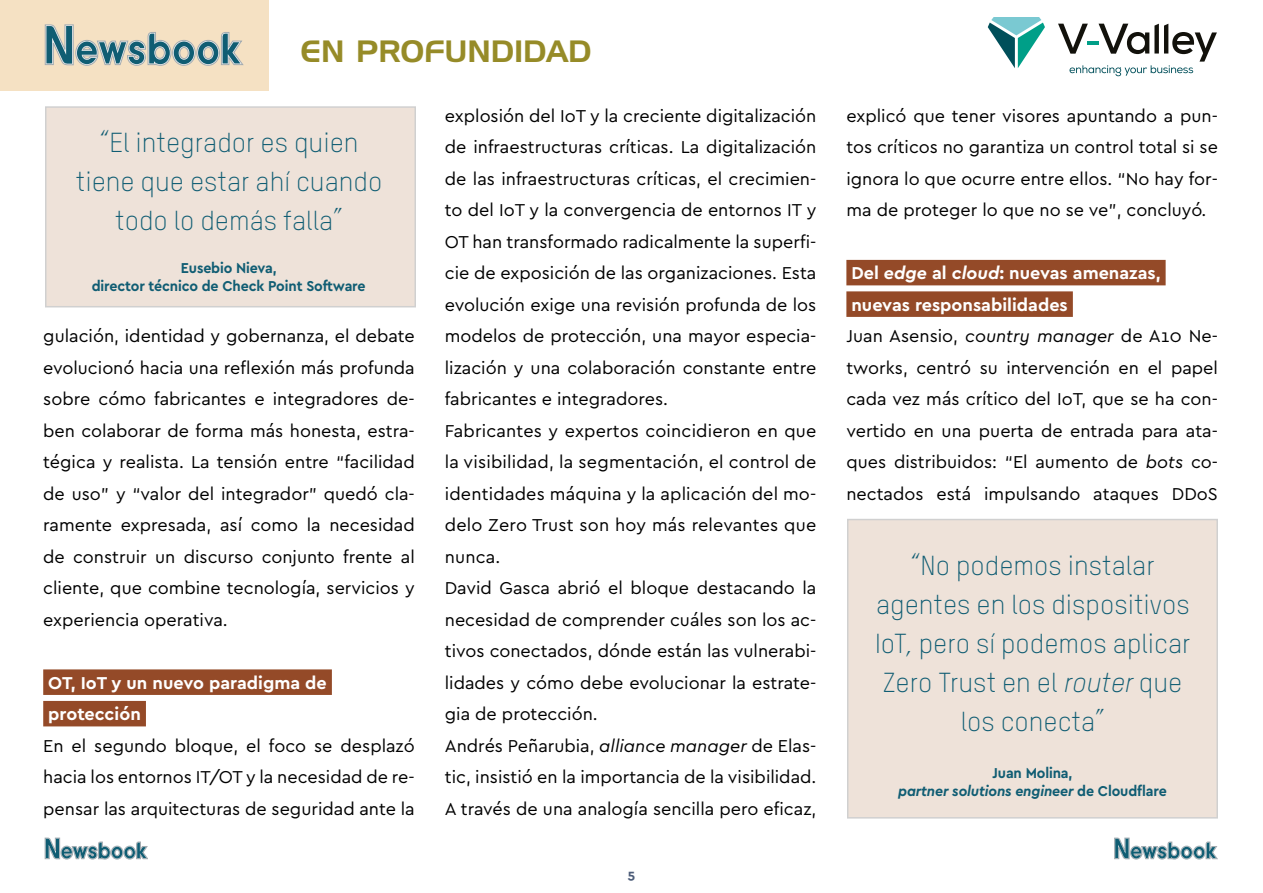
<style>
.page{position:relative;width:1263px;height:893px;background:#fff}
.page>*{position:absolute;margin:0;border:0;box-sizing:border-box;transform-origin:0 0}
.t1{font:30px "Handel Gothic";color:#968b28}
.t2{font:300 27px/39px "TSTARPRO";color:#105d73;text-align:center}
.t3{font:18px/31.5px "Cera Pro";color:#000;text-align:justify}
.t4{font:700 18px/31.5px "Cera Pro";color:#fff}
.t5{font:700 15px/18px "Cera Pro";letter-spacing:-.01em;color:#105d73;text-align:center;scale:.95 1}
.t6{font:italic 700 15px/18px "Cera Pro";letter-spacing:-.01em;color:#105d73;text-align:center;scale:.95 1}
.t7{font:700 13.5px "Cera Pro";color:#4d5d79}
.s1{font-style:italic}
.s2{font-weight:700;color:#fff}
.s3{font-weight:700;font-style:italic;color:#fff}
.s4{font-style:normal}
</style>
<div class="page">
<div style="left:0;top:0;width:268px;height:90px;background:#f5e1c3"></div>
<svg style="left:45px;top:25px;width:198px;height:41px"></svg>
<svg style="left:45px;top:838px;width:103px;height:21px"></svg>
<svg style="left:1114px;top:838px;width:103px;height:21px"></svg>
<svg style="left:1058px;top:24px;width:159px;height:52px"></svg>
<svg style="left:988px;top:17px;width:57px;height:51px"></svg>
<div style="left:43px;top:669px;width:289px;height:26px;background:#944a28"></div>
<div style="left:43px;top:701px;width:103px;height:25px;background:#944a28"></div>
<div style="left:846px;top:260px;width:319px;height:25px;background:#944a28"></div>
<div style="left:846px;top:291px;width:227px;height:26px;background:#944a28"></div>
<div style="left:45px;top:106px;width:371px;height:201px;background:#eee2d9;border:1px solid #d0d0d0"></div>
<div style="left:847px;top:519px;width:371px;height:300px;background:#eee2d9;border:1px solid #d0d0d0"></div>
<h1 class="t1" style="left:301px;top:37px;width:292px">EN PROFUNDIDAD</h1>
<h2 class="t2" style="left:76px;top:123px;width:308px">“El integrador es quien tiene que estar ahí cuando todo lo demás falla”</h2>
<p class="t5" style="left:92px;top:258px;width:290px">Eusebio Nieva,<br>director técnico de Check Point Software</p>
<p class="t3" style="left:43px;top:319px;width:373px">gulación, identidad y gobernanza, el debate evolucionó hacia una reflexión más profunda sobre cómo fabricantes e integradores de&shy;ben colaborar de forma más honesta, estra&shy;tégica y realista. La tensión entre “facilidad de uso” y “valor del integrador” quedó cla&shy;ramente expresada, así como la necesidad de construir un discurso conjunto frente al cliente, que combine tecnología, servicios y experiencia operativa.</p>
<p class="t4" style="left:48px;top:666px;width:280px">OT, IoT y un nuevo paradigma de protección</p>
<p class="t3" style="left:43px;top:729px;width:373px">En el segundo bloque, el foco se desplazó hacia los entornos IT/OT y la necesidad de re&shy;pensar las arquitecturas de seguridad ante la</p>
<p class="t3" style="left:445px;top:99px;width:373px;text-align:left">explosión del IoT y la creciente digitalización de infraestructuras críticas. La digitalización de las infraestructuras críticas, el crecimien&shy;to del IoT y la convergencia de entornos IT y OT han transformado radicalmente la superfi&shy;cie de exposición de las organizaciones. Esta evolución exige una revisión profunda de los modelos de protección, una mayor especia&shy;lización y una colaboración constante entre fabricantes e integradores.<br>Fabricantes y expertos coincidieron en que la visibilidad, la segmentación, el control de identidades máquina y la aplicación del mo&shy;delo Zero Trust son hoy más relevantes que nunca.<br>David Gasca abrió el bloque destacando la necesidad de comprender cuáles son los ac&shy;tivos conectados, dónde están las vulnerabi&shy;lidades y cómo debe evolucionar la estrate&shy;gia de protección.<br>Andrés Peñarubia, <span class="s1">alliance manager</span> de Elas&shy;tic, insistió en la importancia de la visibilidad.<br>A través de una analogía sencilla pero eficaz,</p>
<p class="t3" style="left:846px;top:99px;width:373px">explicó que tener visores apuntando a pun&shy;tos críticos no garantiza un control total si se ignora lo que ocurre entre ellos. “No hay for&shy;ma de proteger lo que no se ve”, concluyó.</p>
<p class="t3" style="left:846px;top:256px;width:373px;text-align:left"><span class="s2">Del</span> <span class="s3">edge</span> <span class="s2">al</span> <span class="s3">cloud</span><span class="s2">: nuevas amenazas, nuevas responsabilidades<br></span>Juan Asensio, <span class="s1">country manager</span> de A10 Ne&shy;tworks, centró su intervención en el papel cada vez más crítico del IoT, que se ha con&shy;vertido en una puerta de entrada para ata&shy;ques distribuidos: “El aumento de <span class="s1">bots</span> co&shy;nectados está impulsando ataques DDoS</p>
<h2 class="t2" style="left:875px;top:546px;width:317px">“No podemos instalar agentes en los dispositivos<br>IoT, pero sí podemos aplicar<br>Zero Trust en el <span class="s1">router</span> que los conecta”</h2>
<p class="t6" style="left:898px;top:763px;width:284px"><span class="s4">Juan Molina,<br></span>partner solutions engineer <span class="s4">de Cloudflare</span></p>
<p class="t7" style="left:628px;top:865px;width:9px">5</p>
</div>
